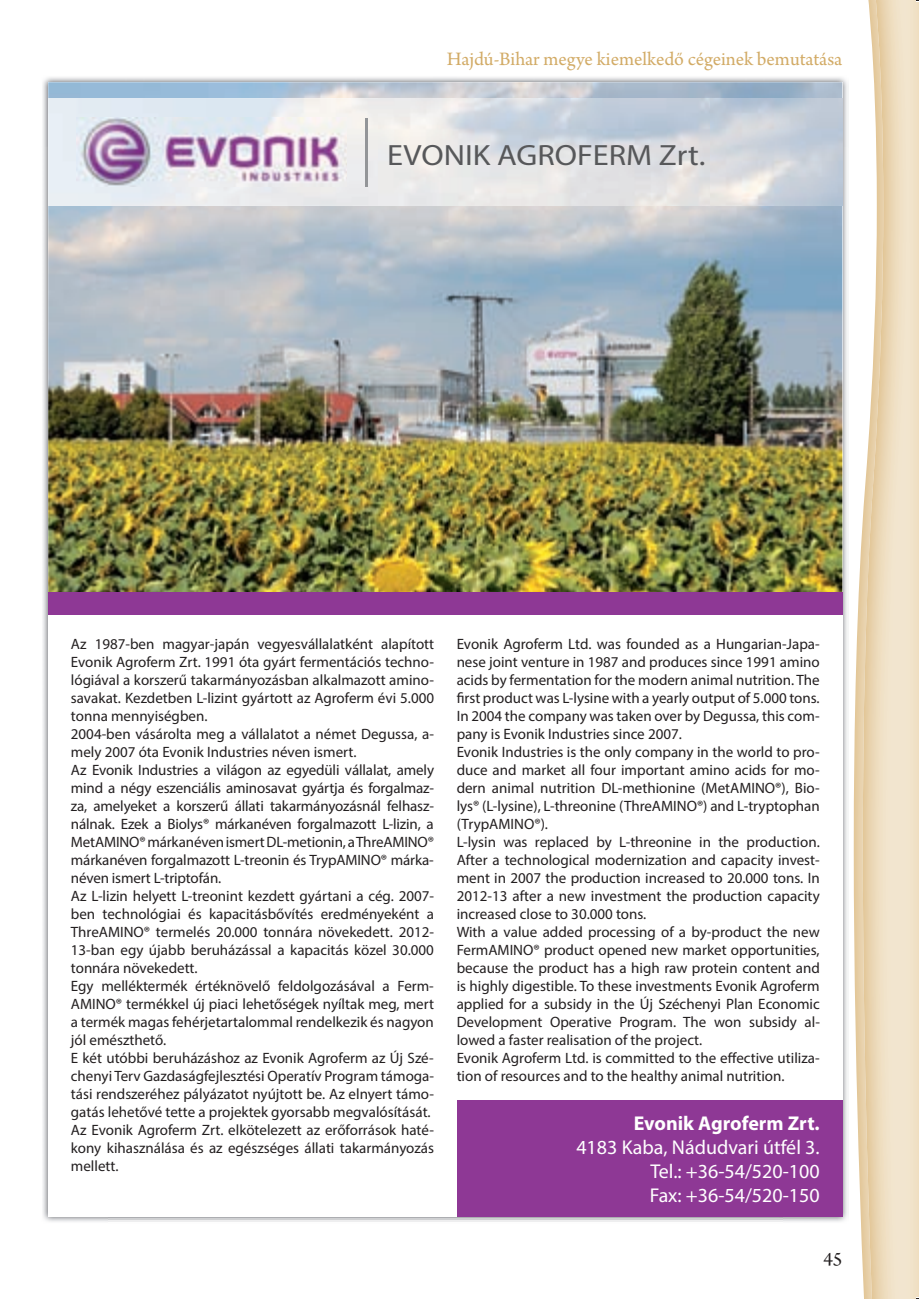
<style>
.page{position:relative;width:919px;height:1299px;background:#fff}
.page>*{position:absolute;margin:0;border:0;box-sizing:border-box;transform-origin:0 0}
.t1{font:29.4px "Myriad Pro";color:#57585a;scale:1.1 1}
.t2{font:20px/24px "Myriad Pro";color:#fff;text-align:justify}
.t3{font:20px "Arno Pro";color:#d2ab66}
.t4{font:700 20px "Myriad Pro";color:#fff}
.t5{font:20px "Arno Pro";color:#231f20}
.t6{font:15px/18px "Myriad Pro";color:#231f20}
</style>
<div class="page">
<img style="left:853px;top:534px;width:9px;height:715px">
<img style="left:862px;top:0;width:56px;height:1298px">
<img style="left:43px;top:77px;width:805px;height:70px">
<img style="left:43px;top:147px;width:65px;height:1075px">
<img style="left:782px;top:147px;width:66px;height:1075px">
<img style="left:108px;top:1216px;width:674px;height:6px">
<div style="left:48px;top:82px;width:794px;height:1134px;background:#fff"></div>
<img style="left:48px;top:82px;width:794px;height:510px">
<img style="left:48px;top:98px;width:794px;height:108px">
<img style="left:77px;top:118px;width:269px;height:68px">
<div style="left:456px;top:1100px;width:386px;height:116px;background:#8e3895"></div>
<hr style="left:366px;top:118px;width:2px;height:68px;background:#939598">
<div style="left:48px;top:592px;width:794px;height:22px;background:#8e3895"></div>
<h2 class="t3" style="left:446px;top:51px;width:397px">Hajdú-Bihar megye kiemelkedő cégeinek bemutatása</h2>
<h1 class="t1" style="left:387px;top:143px;width:291px">EVONIK AGROFERM Zrt.</h1>
<p class="t6" style="left:71px;top:635px;width:365px">Az 1987-ben magyar-japán vegyesvállalatként alapított Evonik Agroferm Zrt. 1991 óta gyárt fermentációs techno&shy;lógiával a korszerű takarmányozásban alkalmazott amino&shy;savakat. Kezdetben L-lizint gyártott az Agroferm évi 5.000 tonna mennyiségben.<br>2004-ben vásárolta meg a vállalatot a német Degussa, a&shy;mely 2007 óta Evonik Industries néven ismert.<br>Az Evonik Industries a világon az egyedü li vállalat, amely mind a négy eszenciális aminosavat gyártja és forgalmaz&shy;za, amelyeket a korszerű állati takarmányozásnál felhasz&shy;nálnak. Ezek a Biolys® márkanéven forgalmazott L-lizin, a MetAMINO® márkanéven ismert DL-metionin, a ThreAMINO® márkanéven forgalmazott L-treonin és TrypAMINO® márka&shy;néven ismert L-triptofán.<br>Az L-lizin helyett L-treonint kezdett gyártani a cég. 2007- ben technológiai é s kapacitásbővítés eredményeként a ThreAMINO® termelés 20.000 tonnára nö vekedett. 2012- 13-ban egy újabb beruházással a kapacitás kö zel 30.000 tonnára nö vekedett.<br>Egy melléktermék értéknö velő feldolgozásával a Ferm-AMINO® termékkel új piaci lehetőségek nyíltak meg, mert a termék magas fehérjetartalommal rendelkezik és nagyon jól emészthető.<br>E két utóbbi beruházáshoz az Evonik Agroferm az Új Szé&shy;chenyi Terv Gazdaságfejlesztési Operatív Program támoga&shy;tási rendszeréhez pályázatot nyújtott be. Az elnyert támo&shy;gatás lehetővé tette a projektek gyorsabb megvalósítását.<br>Az Evonik Agroferm Zrt. elkö telezett az erőforrások haté&shy;kony kihasználása és az egészséges állati takarmányozás mellett.</p>
<p class="t6" style="left:456px;top:635px;width:365px">Evonik Agroferm Ltd. was founded as a Hungarian-Japa&shy;nese joint venture in 1987 and produces since 1991 amino acids by fermentation for the modern animal nutrition. The first product was L-lysine with a yearly output of 5.000 tons.<br>In 2004 the company was taken over by Degussa, this com&shy;pany is Evonik Industries since 2007.<br>Evonik Industries is the only company in the world to pro&shy;duce and market all four important amino acids for mo&shy;dern animal nutrition DL-methionine (MetAMINO®), Bio&shy;lys® (L-lysine), L-threonine (ThreAMINO®) and L-tryptophan (TrypAMINO®).<br>L-lysin was replaced by L-threonine in the production.<br>After a technological modernization and capacity invest&shy;ment in 2007 the production increased to 20.000 tons. In 2012-13 after a new investment the production capacity increased close to 30.000 tons.<br>With a value added processing of a by-product the new FermAMINO® product opened new market opportunities, because the product has a high raw protein content and is highly digestible. To these investments Evonik Agroferm applied for a subsidy in the Ú j Szé chenyi Plan Economic Development Operative Program. The won subsidy al&shy;lowed a faster realisation of the project.<br>Evonik Agroferm Ltd. is committed to the effective utiliza&shy;tion of resources and to the healthy animal nutrition.</p>
<h2 class="t4" style="left:633px;top:1115px;width:187px">Evonik Agroferm Zrt.</h2>
<h2 class="t2" style="left:649px;top:1136px;width:171px;text-indent:-73px">4183 Kaba, Nádudvari útfél 3.<br>Tel.: +36-54/520-100<br>Fax: +36-54/520-150</h2>
<h2 class="t5" style="left:823px;top:1250px;width:21px">45</h2>
</div>
